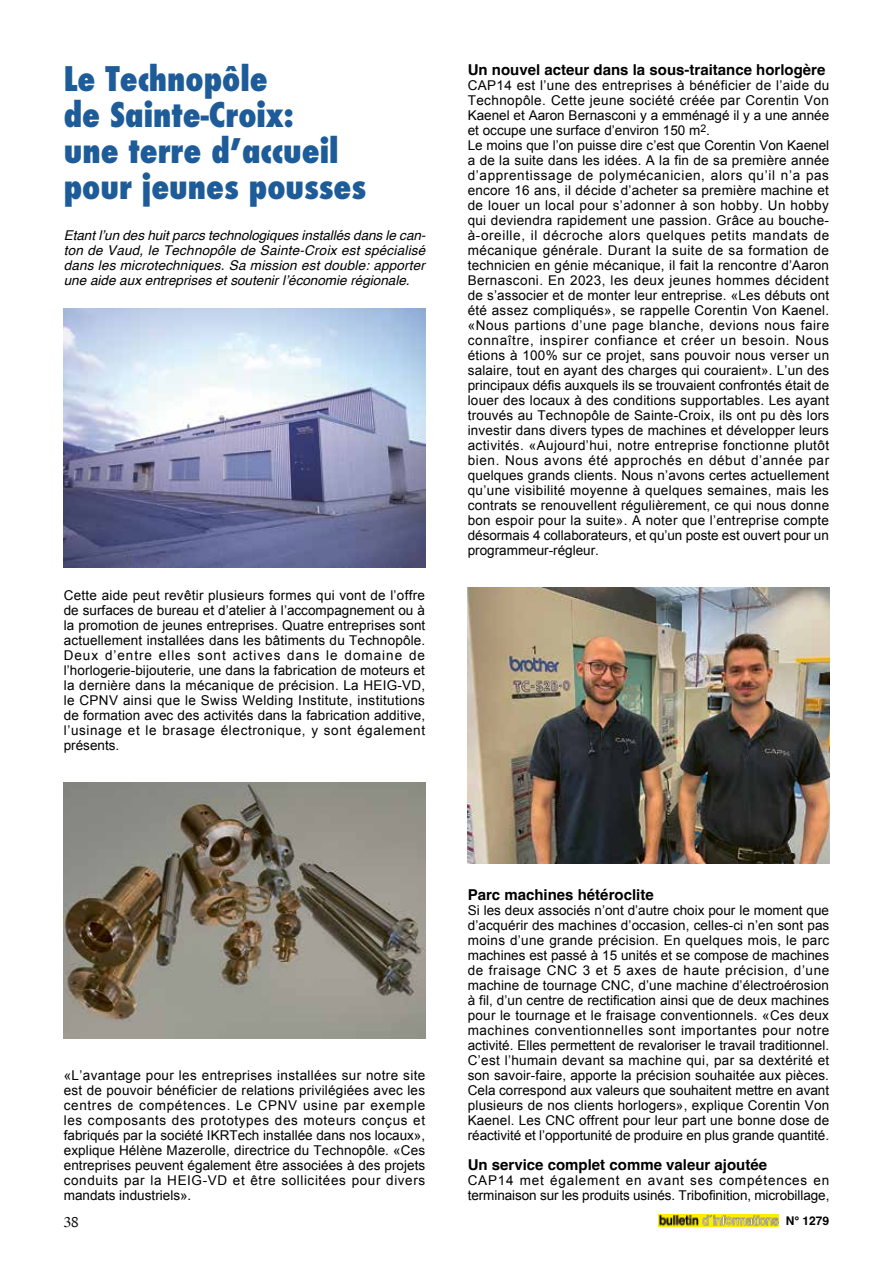
<style>
.page{position:relative;width:893px;height:1263px;background:#fff}
.page>*{position:absolute;margin:0;border:0;box-sizing:border-box;transform-origin:0 0}
.t1{font:800 condensed 33px/36px "Futura";color:#1d5c98}
.t2{font:700 15px "Helvetica";color:#000}
.t3{font:13.5px/15px "Arial";letter-spacing:.015em;color:#000;text-align:justify}
.t4{font:italic 13.5px/15px "Helvetica";color:#000;text-align:justify}
.t5{font:13.5px/15px "Arial";letter-spacing:-.005em;color:#000}
.t6{font:700 12px "Helvetica";color:#000}
</style>
<div class="page">
<img style="left:658px;top:1215px;width:120px;height:11px">
<img style="left:64px;top:308px;width:361px;height:260px">
<img style="left:64px;top:782px;width:361px;height:257px">
<img style="left:468px;top:587px;width:361px;height:276px">
<h1 class="t1" style="left:64px;top:61px;width:304px">Le Technopôle<br>de Sainte-Croix:<br>une terre d’accueil pour jeunes pousses</h1>
<p class="t4" style="left:64px;top:228px;width:363px">Etant l’un des huit parcs technologiques installés dans le can&shy;ton de Vaud, le Technopôle de Sainte-Croix est spécialisé dans les microtechniques. Sa mission est double: apporter une aide aux entreprises et soutenir l’économie régionale.</p>
<p class="t3" style="left:64px;top:588px;width:363px">Cette aide peut revêtir plusieurs formes qui vont de l’offre de surfaces de bureau et d’atelier à l’accompagnement ou à la promotion de jeunes entreprises. Quatre entreprises sont actuellement installées dans les bâtiments du Technopôle.<br>Deux d’entre elles sont actives dans le domaine de l’horlogerie-bijouterie, une dans la fabrication de moteurs et la dernière dans la mécanique de précision. La HEIG-VD, le CPNV ainsi que le Swiss Welding Institute, institutions de formation avec des activités dans la fabrication additive, l’usinage et le brasage électronique, y sont également présents.</p>
<p class="t2" style="left:468px;top:61px;width:359px">Un nouvel acteur dans la sous-traitance horlogère</p>
<p class="t3" style="left:468px;top:78px;width:363px;text-align:left">CAP14 est l’une des entreprises à bénéficier de l’aide du Technopôle. Cette jeune société créée par Corentin Von Kaenel et Aaron Bernasconi y a emménagé il y a une année et occupe une surface d’environ 150 m<sup>2</sup>.<br>Le moins que l’on puisse dire c’est que Corentin Von Kaenel a de la suite dans les idées. A la fin de sa première année d’apprentissage de polymécanicien, alors qu’il n’a pas encore 16 ans, il décide d’acheter sa première machine et de louer un local pour s’adonner à son hobby. Un hobby qui deviendra rapidement une passion. Grâce au bouche&shy;à-oreille, il décroche alors quelques petits mandats de mécanique générale. Durant la suite de sa formation de technicien en génie mécanique, il fait la rencontre d’Aaron Bernasconi. En 2023, les deux jeunes hommes décident de s’associer et de monter leur entreprise. «Les débuts ont été assez compliqués», se rappelle Corentin Von Kaenel. «Nous partions d’une page blanche, devions nous faire connaître, inspirer confiance et créer un besoin. Nous étions à 100% sur ce projet, sans pouvoir nous verser un salaire, tout en ayant des charges qui couraient». L’un des principaux défis auxquels ils se trouvaient confrontés était de louer des locaux à des conditions supportables. Les ayant trouvés au Technopôle de Sainte-Croix, ils ont pu dès lors investir dans divers types de machines et développer leurs activités. «Aujourd’hui, notre entreprise fonctionne plutôt bien. Nous avons été approchés en début d’année par quelques grands clients. Nous n’avons certes actuellement qu’une visibilité moyenne à quelques semaines, mais les contrats se renouvellent régulièrement, ce qui nous donne bon espoir pour la suite». A noter que l’entreprise compte désormais 4 collaborateurs, et qu’un poste est ouvert pour un programmeur-régleur.</p>
<p class="t3" style="left:64px;top:1068px;width:363px">«L’avantage pour les entreprises installées sur notre site est de pouvoir bénéficier de relations privilégiées avec les centres de compétences. Le CPNV usine par exemple les composants des prototypes des moteurs conçus et fabriqués par la société IKRTech installée dans nos locaux», explique Hélène Mazerolle, directrice du Technopôle. «Ces entreprises peuvent également être associées à des projets conduits par la HEIG-VD et être sollicitées pour divers mandats industriels».</p>
<p class="t2" style="left:468px;top:885px;width:187px">Parc machines hétéroclite</p>
<p class="t3" style="left:468px;top:903px;width:363px">Si les deux associés n’ont d’autre choix pour le moment que d’acquérir des machines d’occasion, celles-ci n’en sont pas moins d’une grande précision. En quelques mois, le parc machines est passé à 15 unités et se compose de machines de fraisage CNC 3 et 5 axes de haute précision, d’une machine de tournage CNC, d’une machine d’électroérosion à fil, d’un centre de rectification ainsi que de deux machines pour le tournage et le fraisage conventionnels. «Ces deux machines conventionnelles sont importantes pour notre activité. Elles permettent de revaloriser le travail traditionnel.<br>C’est l’humain devant sa machine qui, par sa dextérité et son savoir-faire, apporte la précision souhaitée aux pièces.<br>Cela correspond aux valeurs que souhaitent mettre en avant plusieurs de nos clients horlogers», explique Corentin Von Kaenel. Les CNC offrent pour leur part une bonne dose de réactivité et l’opportunité de produire en plus grande quantité.</p>
<p class="t2" style="left:468px;top:1155px;width:301px">Un service complet comme valeur ajoutée</p>
<p class="t5" style="left:468px;top:1173px;width:363px">CAP14 met également en avant ses compétences en terminaison sur les produits usinés. Tribofinition, microbillage,</p>
<p class="t6" style="left:786px;top:1214px;width:45px">N° 1279</p>
</div>
